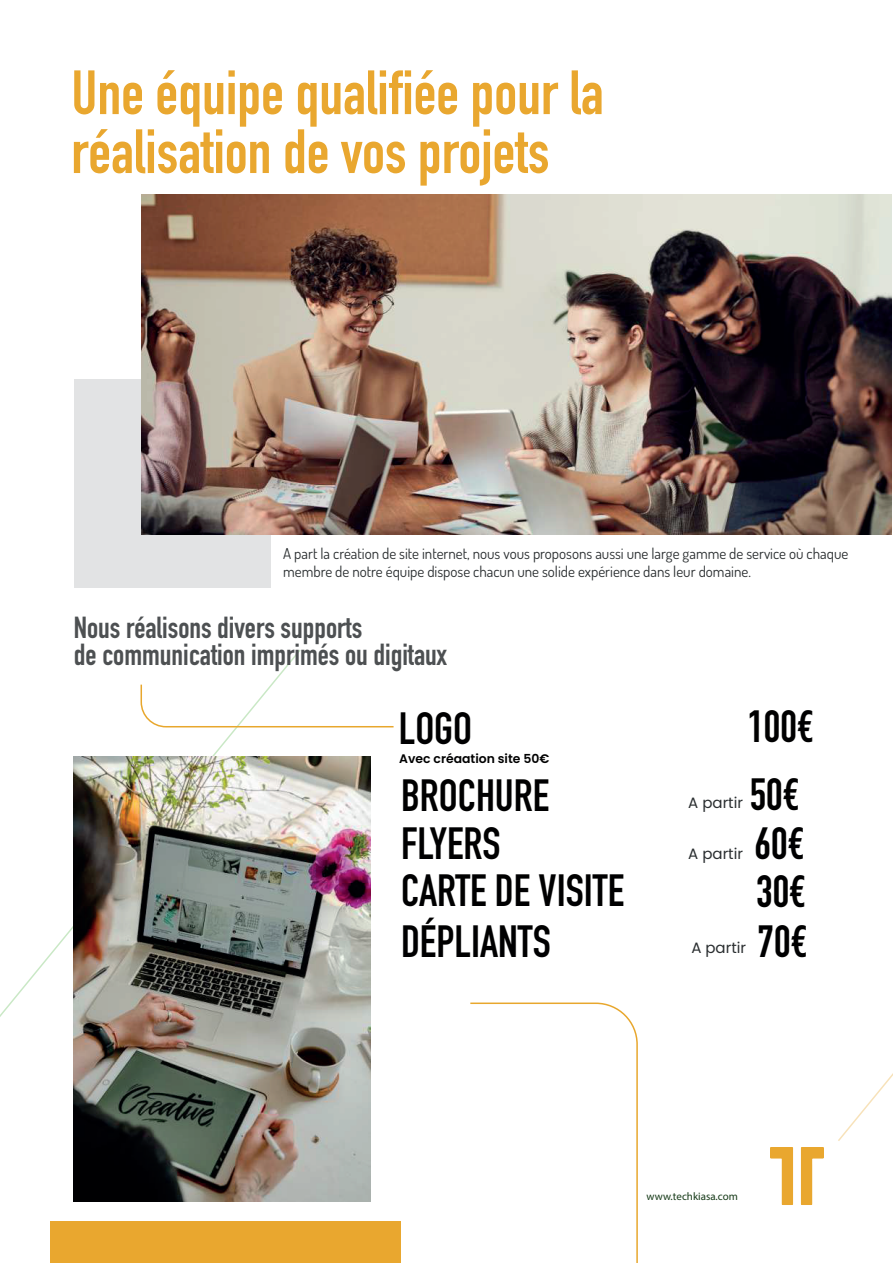
<style>
.page{position:relative;width:893px;height:1263px;background:#fff}
.page>*{position:absolute;margin:0;border:0;box-sizing:border-box;transform-origin:0 0}
.t1{font:700 61.35px/58.9px "DIN Condensed";color:#e9a72f}
.t2{font:700 44.55px/48.6px "DIN Condensed";color:#000001}
.t3{font:700 30px/27px "DIN Condensed";color:#4d5052}
.t4{font:15px/18px "Dosis";color:#2a2e30}
.t5{font:15px "Poppins";color:#2a2e30}
.t6{font:600 12.45px "Poppins";color:#000001}
.t7{font:10.95px "Myriad Pro";color:#173b19}
</style>
<div class="page">
<svg style="left:0;top:650px;width:301px;height:487px"></svg>
<div style="left:74px;top:379px;width:197px;height:209px;background:#e2e3e4"></div>
<img style="left:141px;top:195px;width:750px;height:339px">
<svg style="left:140px;top:683px;width:254px;height:45px"></svg>
<svg style="left:470px;top:1002px;width:168px;height:261px"></svg>
<img style="left:74px;top:756px;width:296px;height:445px">
<div style="left:50px;top:1221px;width:350px;height:42px;background:#e9a72f"></div>
<svg style="left:838px;top:1073px;width:55px;height:68px"></svg>
<img style="left:770px;top:1147px;width:54px;height:58px">
<h1 class="t1" style="left:71px;top:63px;width:534px">Une équipe qualifiée pour la réalisation de vos projets</h1>
<p class="t4" style="left:283px;top:544px;width:567px">A part la création de site internet, nous vous proposons aussi une large gamme de service où chaque membre de notre équipe dispose chacun une solide expérience dans leur domaine.</p>
<h3 class="t3" style="left:74px;top:613px;width:374px">Nous réalisons divers supports<br>de communication imprimés ou digitaux</h3>
<h2 class="t2" style="left:399px;top:704px;width:75px">LOGO</h2>
<h2 class="t2" style="left:747px;top:702px;width:68px">100€</h2>
<p class="t6" style="left:399px;top:752px;width:152px">Avec créaation site 50€</p>
<h2 class="t2" style="left:401px;top:771px;width:225px">BROCHURE<br>FLYERS<br>CARTE DE VISITE<br>DÉPLIANTS</h2>
<p class="t5" style="left:688px;top:794px;width:56px">A partir</p>
<p class="t5" style="left:688px;top:845px;width:56px">A partir</p>
<h2 class="t2" style="left:750px;top:770px;width:51px">50€</h2>
<h2 class="t2" style="left:755px;top:819px;width:53px;line-height:47.5px">60€<br>30€</h2>
<p class="t5" style="left:691px;top:939px;width:56px">A partir</p>
<h2 class="t2" style="left:758px;top:917px;width:51px">70€</h2>
<p class="t7" style="left:647px;top:1190px;width:93px">www.techkiasa.com</p>
</div>
